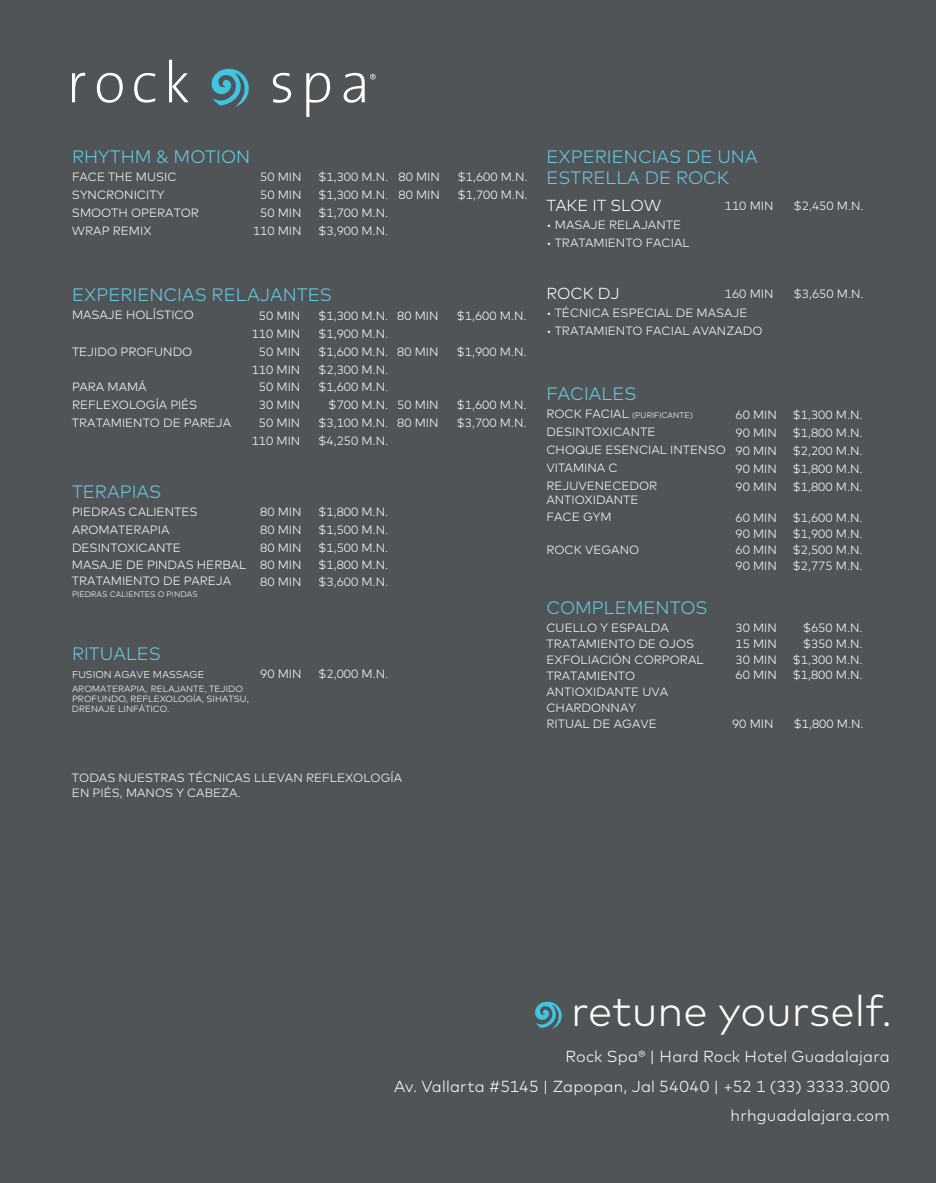
<style>
.page{position:relative;width:936px;height:1183px;background:#505457}
.page>*{position:absolute;margin:0;border:0;box-sizing:border-box;transform-origin:0 0}
.t1{font:300 43.4px "Mark";color:#fff}
.t2{font:300 18px/21.6px "Mark";color:#65cbe4}
.t3{font:300 16px/29.4px "Mark";letter-spacing:.01em;color:#fff;text-align:right}
.t4{font:300 12px/18px "Mark";color:#fff}
.t5{font:300 10px "Mark";color:#fff}
.t6{font:300 9px/10px "Mark";color:#fff}
.t7{font:300 8px "Mark";color:#fff}
.s1{font-size:12px}
</style>
<div class="page">
<svg style="left:535px;top:1001px;width:27px;height:28px"></svg>
<svg style="left:212px;top:69px;width:37px;height:38px"></svg>
<svg style="left:72px;top:72px;width:13px;height:30px"></svg>
<svg style="left:97px;top:73px;width:26px;height:30px"></svg>
<svg style="left:134px;top:73px;width:21px;height:30px"></svg>
<svg style="left:169px;top:60px;width:20px;height:42px"></svg>
<svg style="left:273px;top:73px;width:18px;height:30px"></svg>
<svg style="left:306px;top:73px;width:24px;height:44px"></svg>
<svg style="left:344px;top:73px;width:32px;height:30px"></svg>
<h2 class="t2" style="left:72px;top:146px;width:180px">RHYTHM &amp; MOTION</h2>
<p class="t4" style="left:72px;top:167px;width:128px">FACE THE MUSIC<br>SYNCRONICITY<br>SMOOTH OPERATOR<br>WRAP REMIX</p>
<p class="t4" style="left:253px;top:168px;width:50px;text-align:center">50 MIN<br>50 MIN<br>50 MIN<br>110 MIN</p>
<p class="t4" style="left:318px;top:168px;width:72px;text-align:justify">$1,300 M.N. $1,300 M.N. $1,700 M.N. $3,900 M.N.</p>
<p class="t4" style="left:399px;top:168px;width:43px">80 MIN<br>80 MIN</p>
<p class="t4" style="left:457px;top:168px;width:72px">$1,600 M.N. $1,700 M.N.</p>
<h2 class="t2" style="left:72px;top:284px;width:262px">EXPERIENCIAS RELAJANTES</h2>
<p class="t4" style="left:72px;top:306px;width:123px">MASAJE HOLÍSTICO</p>
<p class="t4" style="left:72px;top:343px;width:122px">TEJIDO PROFUNDO</p>
<p class="t4" style="left:72px;top:378px;width:161px">PARA MAMÁ<br>REFLEXOLOGÍA PIÉS<br>TRATAMIENTO DE PAREJA</p>
<p class="t4" style="left:318px;top:306px;width:72px">$1,300 M.N.</p>
<p class="t4" style="left:318px;top:343px;width:72px">$1,600 M.N.</p>
<p class="t4" style="left:318px;top:378px;width:72px;text-align:right">$1,600 M.N. $700 M.N. $3,100 M.N.</p>
<p class="t4" style="left:252px;top:306px;width:50px;text-align:center">50 MIN<br>110 MIN</p>
<p class="t4" style="left:318px;top:324px;width:72px">$1,900 M.N.</p>
<p class="t4" style="left:259px;top:343px;width:43px">50 MIN</p>
<p class="t4" style="left:259px;top:378px;width:43px">50 MIN<br>30 MIN</p>
<p class="t4" style="left:252px;top:360px;width:50px">110 MIN</p>
<p class="t4" style="left:318px;top:360px;width:72px">$2,300 M.N.</p>
<p class="t4" style="left:252px;top:414px;width:50px;text-align:center">50 MIN<br>110 MIN</p>
<p class="t4" style="left:318px;top:432px;width:72px">$4,250 M.N.</p>
<p class="t4" style="left:397px;top:306px;width:43px">80 MIN</p>
<p class="t4" style="left:397px;top:343px;width:43px">80 MIN</p>
<p class="t4" style="left:456px;top:306px;width:72px">$1,600 M.N.</p>
<p class="t4" style="left:456px;top:343px;width:72px">$1,900 M.N.</p>
<p class="t4" style="left:397px;top:396px;width:43px">50 MIN</p>
<p class="t4" style="left:456px;top:396px;width:72px">$1,600 M.N.</p>
<p class="t4" style="left:397px;top:414px;width:43px">80 MIN</p>
<p class="t4" style="left:456px;top:414px;width:72px">$3,700 M.N.</p>
<h2 class="t2" style="left:72px;top:480px;width:91px">TERAPIAS</h2>
<p class="t4" style="left:72px;top:502px;width:127px">PIEDRAS CALIENTES<br>AROMATERAPIA<br>DESINTOXICANTE</p>
<p class="t4" style="left:318px;top:503px;width:72px;text-align:justify">$1,800 M.N. $1,500 M.N. $1,500 M.N.</p>
<p class="t4" style="left:318px;top:572px;width:72px">$3,600 M.N.</p>
<p class="t4" style="left:260px;top:503px;width:43px;text-align:justify">80 MIN 80 MIN 80 MIN</p>
<p class="t4" style="left:72px;top:555px;width:231px">MASAJE DE PINDAS HERBAL 80 MIN</p>
<p class="t4" style="left:318px;top:556px;width:72px">$1,800 M.N.</p>
<p class="t4" style="left:260px;top:572px;width:43px">80 MIN</p>
<p class="t4" style="left:72px;top:572px;width:161px">TRATAMIENTO DE PAREJA</p>
<p class="t7" style="left:72px;top:589px;width:127px">PIEDRAS CALIENTES O PINDAS</p>
<h2 class="t2" style="left:72px;top:642px;width:91px">RITUALES</h2>
<p class="t5" style="left:72px;top:668px;width:134px">FUSION AGAVE MASSAGE</p>
<p class="t6" style="left:72px;top:683px;width:178px">AROMATERAPIA, RELAJANTE, TEJIDO<br>PROFUNDO, REFLEXOLOGÍA, SIHATSU,<br>DRENAJE LINFÁTICO.</p>
<p class="t4" style="left:260px;top:664px;width:43px">90 MIN</p>
<p class="t4" style="left:318px;top:664px;width:72px">$2,000 M.N.</p>
<p class="t4" style="left:72px;top:771px;width:332px;line-height:14.4px">TODAS NUESTRAS TÉCNICAS LLEVAN REFLEXOLOGÍA<br>EN PIÉS, MANOS Y CABEZA.</p>
<h2 class="t2" style="left:546px;top:146px;width:213px">EXPERIENCIAS DE UNA<br>ESTRELLA DE ROCK</h2>
<h3 class="t3" style="left:546px;top:190px;width:116px">TAKE IT SLOW</h3>
<p class="t4" style="left:546px;top:215px;width:136px">• MASAJE RELAJANTE</p>
<p class="t4" style="left:546px;top:233px;width:145px">• TRATAMIENTO FACIAL</p>
<p class="t4" style="left:725px;top:197px;width:50px">110 MIN</p>
<p class="t4" style="left:794px;top:197px;width:72px">$2,450 M.N.</p>
<h3 class="t3" style="left:546px;top:278px;width:75px">ROCK DJ</h3>
<p class="t4" style="left:546px;top:303px;width:203px">• TÉCNICA ESPECIAL DE MASAJE</p>
<p class="t4" style="left:546px;top:321px;width:218px">• TRATAMIENTO FACIAL AVANZADO</p>
<p class="t4" style="left:725px;top:285px;width:50px">160 MIN</p>
<p class="t4" style="left:794px;top:284px;width:72px">$3,650 M.N.</p>
<h2 class="t2" style="left:546px;top:383px;width:92px">FACIALES</h2>
<p class="t7" style="left:546px;top:411px;width:148px"><span class="s1">ROCK FACIAL</span> (PURIFICANTE)</p>
<p class="t4" style="left:546px;top:423px;width:181px">DESINTOXICANTE<br>CHOQUE ESENCIAL INTENSO<br>VITAMINA C<br>REJUVENECEDOR</p>
<p class="t4" style="left:546px;top:491px;width:94px">ANTIOXIDANTE</p>
<p class="t4" style="left:546px;top:507px;width:67px">FACE GYM</p>
<p class="t4" style="left:546px;top:541px;width:94px">ROCK VEGANO</p>
<p class="t4" style="left:736px;top:406px;width:43px;text-align:justify">60 MIN 90 MIN 90 MIN 90 MIN 90 MIN</p>
<p class="t4" style="left:736px;top:509px;width:43px;line-height:16px">60 MIN<br>90 MIN</p>
<p class="t4" style="left:736px;top:542px;width:43px;line-height:16px">60 MIN<br>90 MIN</p>
<p class="t4" style="left:793px;top:406px;width:72px;text-align:justify">$1,300 M.N. $1,800 M.N. $2,200 M.N. $1,800 M.N. $1,800 M.N.</p>
<p class="t4" style="left:793px;top:509px;width:72px;line-height:16px">$1,600 M.N. $1,900 M.N.</p>
<p class="t4" style="left:793px;top:542px;width:72px;line-height:16px">$2,500 M.N. $2,775 M.N.</p>
<h2 class="t2" style="left:546px;top:597px;width:163px">COMPLEMENTOS</h2>
<p class="t4" style="left:546px;top:620px;width:159px;line-height:16px">CUELLO Y ESPALDA<br>TRATAMIENTO DE OJOS<br>EXFOLIACIÓN CORPORAL<br>TRATAMIENTO<br>ANTIOXIDANTE UVA<br>CHARDONNAY<br>RITUAL DE AGAVE</p>
<p class="t4" style="left:736px;top:619px;width:43px">30 MIN</p>
<p class="t4" style="left:736px;top:651px;width:43px">30 MIN</p>
<p class="t4" style="left:736px;top:635px;width:43px">15 MIN</p>
<p class="t4" style="left:736px;top:666px;width:43px">60 MIN</p>
<p class="t4" style="left:793px;top:620px;width:72px;line-height:15.8px;text-align:right">$650 M.N. $350 M.N. $1,300 M.N. $1,800 M.N.</p>
<p class="t4" style="left:732px;top:715px;width:43px">90 MIN</p>
<p class="t4" style="left:794px;top:715px;width:72px">$1,800 M.N.</p>
<h1 class="t1" style="left:571px;top:985px;width:323px">retune yourself.</h1>
<h3 class="t3" style="left:394px;top:1042px;width:497px">Rock Spa® | Hard Rock Hotel Guadalajara<br>Av. Vallarta #5145 | Zapopan, Jal 54040 | +52 1 (33) 3333.3000 hrhguadalajara.com</h3>
</div>
